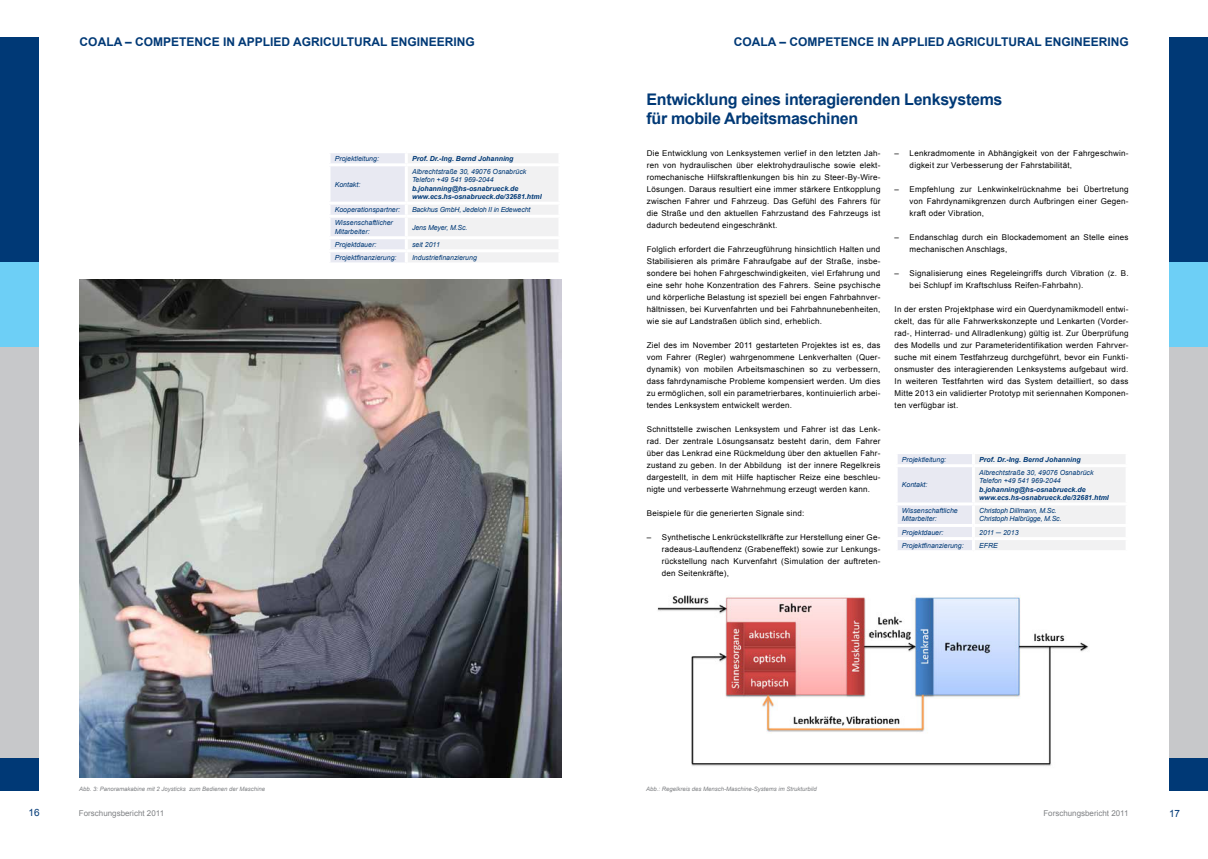
<style>
.page{position:relative;width:1208px;height:859px;background:#fff}
.page>*{position:absolute;margin:0;border:0;box-sizing:border-box;transform-origin:0 0}
.t1{font:700 16px/19.2px "Arial";letter-spacing:-.02em;color:#003976}
.t2{font:700 12px "Arial";color:#003976}
.t3{font:10px "Arial";color:#003976}
.t4{font:8px/12px "Arial";letter-spacing:.03em;color:#000;text-align:justify}
.t5{font:8px "Arial";color:#808285}
.t6{font:italic 7px/8.4px "Arial";color:#003976}
.t7{font:italic 700 7px/8.4px "Arial";color:#003976}
.t8{font:italic 7px/8.4px "Arial";letter-spacing:-.02em;color:#003976}
.t9{font:italic 6px "Arial";color:#808285}
</style>
<div class="page">
<div style="left:0;top:748px;width:39px;height:43px;background:#003976"></div>
<div style="left:0;top:304px;width:39px;height:454px;background:#c7c8ca"></div>
<div style="left:0;top:172px;width:39px;height:175px;background:#6dcff6"></div>
<div style="left:0;top:37px;width:39px;height:224px;background:#003976"></div>
<div style="left:1169px;top:748px;width:39px;height:43px;background:#003976"></div>
<div style="left:1169px;top:304px;width:39px;height:454px;background:#c7c8ca"></div>
<div style="left:1169px;top:172px;width:39px;height:175px;background:#6dcff6"></div>
<div style="left:1169px;top:37px;width:39px;height:224px;background:#003976"></div>
<img style="left:657px;top:595px;width:432px;height:171px">
<svg style="left:898px;top:454px;width:227px;height:96px"></svg>
<img style="left:80px;top:279px;width:481px;height:498px">
<svg style="left:330px;top:153px;width:228px;height:109px"></svg>
<h2 class="t2" style="left:80px;top:34px;width:396px">COALA – COMPETENCE IN APPLIED AGRICULTURAL ENGINEERING</h2>
<h2 class="t2" style="left:734px;top:34px;width:396px">COALA – COMPETENCE IN APPLIED AGRICULTURAL ENGINEERING</h2>
<p class="t6" style="left:335px;top:154px;width:46px">Projektleitung:</p>
<p class="t7" style="left:412px;top:154px;width:103px">Prof. Dr.-Ing. Bernd Johanning</p>
<p class="t6" style="left:335px;top:180px;width:27px">Kontakt:</p>
<p class="t6" style="left:412px;top:167px;width:116px">Albrechtstraße 30, 49076 Osnabrück<br>Telefon +49 541 969-2044</p>
<p class="t7" style="left:412px;top:184px;width:131px">b.johanning@hs-osnabrueck.de www.ecs.hs-osnabrueck.de/32681.html</p>
<p class="t6" style="left:335px;top:206px;width:67px">Kooperationspartner:</p>
<p class="t8" style="left:412px;top:206px;width:120px">Backhus GmbH, Jedeloh II in Edewecht</p>
<p class="t6" style="left:335px;top:219px;width:60px">Wissenschaftlicher<br>Mitarbeiter:</p>
<p class="t8" style="left:412px;top:223px;width:57px">Jens Meyer, M.Sc.</p>
<p class="t6" style="left:335px;top:240px;width:43px">Projektdauer:</p>
<p class="t6" style="left:412px;top:240px;width:29px">seit 2011</p>
<p class="t6" style="left:335px;top:253px;width:63px">Projektfinanzierung:</p>
<p class="t6" style="left:412px;top:253px;width:66px">Industriefinanzierung</p>
<p class="t9" style="left:79px;top:785px;width:188px">Abb. 3: Panoramakabine mit 2 Joysticks zum Bedienen der Maschine</p>
<h1 class="t1" style="left:646px;top:90px;width:357px">Entwicklung eines interagierenden Lenksystems für mobile Arbeitsmaschinen</h1>
<p class="t4" style="left:909px;top:147px;width:220px;text-indent:-15px">– Lenkradmomente in Abhängigkeit von der Fahrgeschwin&shy;digkeit zur Verbesserung der Fahrstabilität,</p>
<p class="t4" style="left:909px;top:183px;width:220px;text-indent:-15px">– Empfehlung zur Lenkwinkelrücknahme bei Ü bertretung von Fahrdynamikgrenzen durch Aufbringen einer Gegen&shy;kraft oder Vibration,</p>
<p class="t4" style="left:909px;top:231px;width:220px;text-indent:-15px">– Endanschlag durch ein Blockademoment an Stelle eines mechanischen Anschlags,</p>
<p class="t4" style="left:909px;top:267px;width:220px;text-indent:-15px">– Signalisierung eines Regeleingriffs durch Vibration (z. B. bei Schlupf im Kraftschluss Reifen-Fahrbahn).</p>
<p class="t4" style="left:894px;top:303px;width:235px">I n der ersten Projektphase wird ein Querdynamikmodell entwi&shy;ckelt, das für alle Fahrwerkskonzepte und Lenkarten (Vorder&shy;rad-, H interrad- und Allradlenkung) gültig ist. Zur Ü berprüfung des Modells und zur Parameteridentifikation werden Fahrver&shy;suche mit einem Testfahrzeug durchgeführt, bevor ein Funkti&shy;onsmuster des interagierenden Lenksystems aufgebaut wird.<br>I n weiteren Testfahrten wird das System detailliert, so dass Mitte 2013 ein validierter Prototyp mit seriennahen Komponen&shy;ten verfügbar ist.</p>
<p class="t4" style="left:647px;top:147px;width:235px">Die Entwicklung von Lenksystemen verlief in den letzten Jah&shy;ren von hydraulischen über elektrohydraulische sowie elekt&shy;romechanische H ilfskraftlenkungen bis hin zu Steer-By-Wire-Lösungen. Daraus resultiert eine immer stärkere Entkopplung zwischen Fahrer und Fahrzeug. Das Gefühl des Fahrers für die Straße und den aktuellen Fahrzustand des Fahrzeugs ist dadurch bedeutend eingeschränkt.</p>
<p class="t4" style="left:647px;top:243px;width:235px">Folglich erfordert die Fahrzeugführung hinsichtlich Halten und Stabilisieren als primäre Fahraufgabe auf der Straße, insbe&shy;sondere bei hohen Fahrgeschwindigkeiten, viel Erfahrung und eine sehr hohe Konzentration des Fahrers. Seine psychische und körperliche Belastung ist speziell bei engen Fahrbahnver&shy;hältnissen, bei Kurvenfahrten und bei Fahrbahnunebenheiten, wie sie auf Landstraßen üblich sind, erheblich.</p>
<p class="t4" style="left:647px;top:339px;width:235px">Ziel des im November 2011 gestarteten Projektes ist es, das vom Fahrer (Regler) wahrgenommene Lenkverhalten (Quer&shy;dynamik) von mobilen Arbeitsmaschinen so zu verbessern, dass fahrdynamische Probleme kompensiert werden. U m dies zu ermöglichen, soll ein parametrierbares, kontinuierlich arbei&shy;tendes Lenksystem entwickelt werden.</p>
<p class="t4" style="left:647px;top:423px;width:235px">Schnittstelle zwischen Lenksystem und Fahrer ist das Lenk&shy;rad. Der zentrale Lösungsansatz besteht darin, dem Fahrer über das Lenkrad eine Rückmeldung über den aktuellen Fahr&shy;zustand zu geben. I n der Abbildung ist der innere Regelkreis dargestellt, in dem mit H ilfe haptischer Reize eine beschleu&shy;nigte und verbesserte Wahrnehmung erzeugt werden kann.</p>
<p class="t4" style="left:647px;top:507px;width:159px">Beispiele für die generierten Signale sind:</p>
<p class="t4" style="left:662px;top:531px;width:220px;text-indent:-15px">– Synthetische Lenkrückstellkräfte zur H erstellung einer Ge&shy;radeaus-Lauftendenz (Grabeneffekt) sowie zur Lenkungs&shy;rückstellung nach Kurvenfahrt (Simulation der auftreten&shy;den Seitenkräfte),</p>
<p class="t6" style="left:902px;top:455px;width:46px">Projektleitung:</p>
<p class="t7" style="left:979px;top:455px;width:103px">Prof. Dr.-Ing. Bernd Johanning</p>
<p class="t6" style="left:902px;top:481px;width:27px">Kontakt:</p>
<p class="t6" style="left:979px;top:468px;width:116px">Albrechtstraße 30, 49076 Osnabrück<br>Telefon +49 541 969-2044</p>
<p class="t7" style="left:979px;top:485px;width:131px">b.johanning@hs-osnabrueck.de www.ecs.hs-osnabrueck.de/32681.html</p>
<p class="t6" style="left:902px;top:506px;width:57px">Wissenschaftliche<br>Mitarbeiter:</p>
<p class="t8" style="left:979px;top:506px;width:84px">Christoph Dillmann, M.Sc.<br>Christoph Halbrügge, M.Sc.</p>
<p class="t6" style="left:902px;top:528px;width:43px">Projektdauer:</p>
<p class="t6" style="left:979px;top:528px;width:41px">2011 ─ 2013</p>
<p class="t6" style="left:902px;top:541px;width:63px">Projektfinanzierung:</p>
<p class="t6" style="left:979px;top:541px;width:20px">EFRE</p>
<p class="t9" style="left:646px;top:785px;width:172px">Abb.: Regelkreis des Mensch-Maschine-Systems im Strukturbild</p>
<p class="t3" style="left:29px;top:806px;width:13px">16</p>
<p class="t5" style="left:79px;top:808px;width:87px">Forschungsbericht 2011</p>
<p class="t5" style="left:1043px;top:808px;width:87px">Forschungsbericht 2011</p>
<p class="t3" style="left:1169px;top:807px;width:13px">17</p>
</div>
